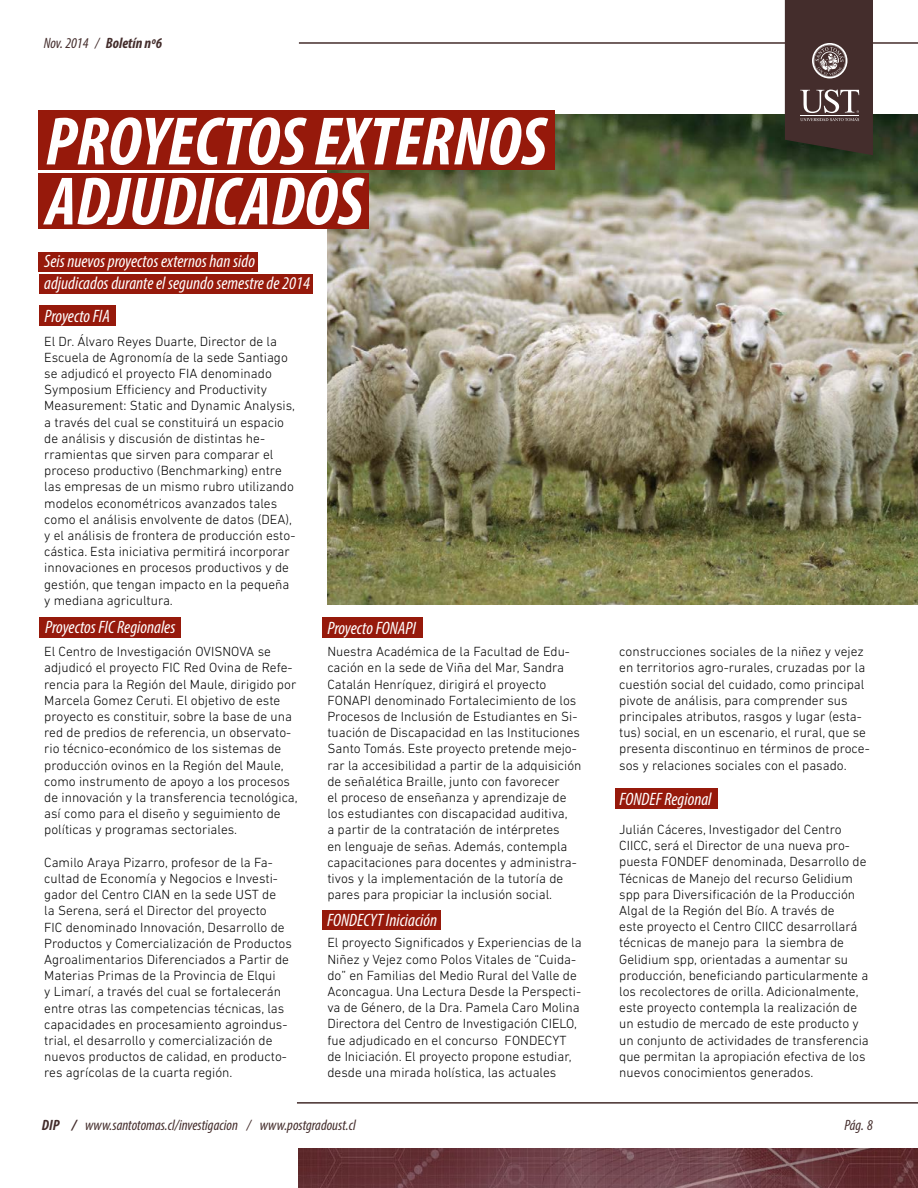
<style>
.page{position:relative;width:918px;height:1188px;background:#fff}
.page>*{position:absolute;margin:0;border:0;box-sizing:border-box;transform-origin:0 0}
.t1{font:italic 700 condensed 69px/60px "Myriad Pro";color:#fff}
.t2{font:italic condensed 18px/22.5px "Myriad Pro";color:#fff}
.t3{font:italic condensed 15px "Myriad Pro";color:#442d2c}
.t4{font:italic 700 condensed 15px "Myriad Pro";color:#442d2c}
.t5{font:300 13.5px/16.2px "DIN Next LT Pro";color:#000}
.s1{font-weight:400}
.s2{font-weight:700}
</style>
<div class="page">
<img style="left:298px;top:1148px;width:620px;height:40px">
<hr style="left:297px;top:1102px;width:621px;height:2px;background:#442d2c">
<hr style="left:299px;top:42px;width:619px;height:2px;background:#442d2c">
<img style="left:327px;top:115px;width:591px;height:489px">
<div style="left:39px;top:111px;width:516px;height:59px;background:#96190b"></div>
<div style="left:39px;top:174px;width:330px;height:55px;background:#96190b"></div>
<svg style="left:784px;top:0;width:90px;height:156px;background:#513e3c"></svg>
<div style="left:39px;top:252px;width:219px;height:19px;background:#96190b"></div>
<div style="left:39px;top:274px;width:274px;height:20px;background:#96190b"></div>
<div style="left:39px;top:305px;width:77px;height:21px;background:#96190b"></div>
<div style="left:40px;top:618px;width:141px;height:20px;background:#96190b"></div>
<div style="left:322px;top:617px;width:100px;height:21px;background:#96190b"></div>
<div style="left:323px;top:910px;width:118px;height:20px;background:#96190b"></div>
<div style="left:615px;top:789px;width:102px;height:20px;background:#96190b"></div>
<p class="t4" style="left:44px;top:33px;width:120px"><span class="s1">Nov. 2014 /</span> BOLETÍN Nº6</p>
<h1 class="t1" style="left:46px;top:110px;width:499px">PR OYECTOS EXTERNOS<br>ADJUDICADOS</h1>
<h2 class="t2" style="left:44px;top:249px;width:267px">Seis nuevos proyectos externos han sido adjudicados durante el segundo semestre de 2014</h2>
<h2 class="t2" style="left:45px;top:304px;width:66px">Proyecto FIA</h2>
<p class="t5" style="left:44px;top:333px;width:253px">El Dr. Álvaro Reyes Duarte, Director de la Escuela de Agronomía de la sede Santiago se adjudicó el proyecto FIA denominado Symposium Efficiency and Productivity Measurement: Static and Dynamic Analysis, a través del cual se constituirá un espacio de análisis y discusión de distintas he&shy;rramientas que sirven para comparar el proceso productivo (Benchmarking) entre las empresas de un mismo rubro utilizando modelos econométricos avanzados tales como el análisis envolvente de datos (DEA), y el análisis de frontera de producción esto&shy;cástica. Esta iniciativa permitirá incorporar innovaciones en procesos productivos y de gestión, que tengan impacto en la pequeña y mediana agricultura.</p>
<h2 class="t2" style="left:45px;top:616px;width:132px">Proyectos FIC Regionales</h2>
<h2 class="t2" style="left:327px;top:616px;width:57px">Proyecto FONA</h2>
<h2 class="t2" style="left:406px;top:616px;width:12px">PI</h2>
<p class="t5" style="left:44px;top:643px;width:255px">El Centro de Investigación OVISNOVA se adjudicó el proyecto FIC Red Ovina de Refe&shy;rencia para la Región del Maule, dirigido por Marcela Gomez Ceruti. El objetivo de este proyecto es constituir, sobre la base de una red de predios de referencia, un observato&shy;rio técnico-económico de los sistemas de producción ovinos en la Región del Maule, como instrumento de apoyo a los procesos de innovación y la transferencia tecnológica, así como para el diseño y seguimiento de políticas y programas sectoriales.</p>
<p class="t5" style="left:44px;top:854px;width:249px">Camilo Araya Pizarro, profesor de la Fa&shy;cultad de Economía y Negocios e Investi&shy;gador del Centro CIAN en la sede UST de<br>la Serena, será el Director del proyecto<br>FIC denominado Innovación, Desarrollo de Productos y Comercialización de Productos Agroalimentarios Diferenciados a Partir de Materias Primas de la Provincia de Elqui<br>y Limarí, a través del cual se fortalecerán entre otras las competencias técnicas, las capacidades en procesamiento agroindus&shy;trial, el desarrollo y comercialización de nuevos productos de calidad, en producto&shy;res agrícolas de la cuarta región.</p>
<p class="t5" style="left:327px;top:643px;width:256px">Nuestra Académica de la Facultad de Edu&shy;cación en la sede de Viña del Mar, Sandra Catalán Henríquez, dirigirá el proyecto FONAPI denominado Fortalecimiento de los Procesos de Inclusión de Estudiantes en Si&shy;tuación de Discapacidad en las Instituciones Santo Tomás. Este proyecto pretende mejo&shy;rar la accesibilidad a partir de la adquisición de señalética Braille, junto con favorecer<br>el proceso de enseñanza y aprendizaje de los estudiantes con discapacidad auditiva,<br>a partir de la contratación de intérpretes<br>en lenguaje de señas. Además, contempla capacitaciones para docentes y administra&shy;tivos y la implementación de la tutoría de pares para propiciar la inclusión social.</p>
<p class="t5" style="left:619px;top:643px;width:252px">construcciones sociales de la niñez y vejez en territorios agro-rurales, cruzadas por la cuestión social del cuidado, como principal pivote de análisis, para comprender sus principales atributos, rasgos y lugar (esta&shy;tus) social, en un escenario, el rural, que se presenta discontinuo en términos de proce&shy;sos y relaciones sociales con el pasado.</p>
<h2 class="t2" style="left:619px;top:788px;width:9px">FOND</h2>
<h2 class="t2" style="left:649px;top:788px;width:64px">EFRegional</h2>
<p class="t5" style="left:619px;top:821px;width:251px">Julián Cáceres, Investigador del Centro CIICC, será el Director de una nueva pro&shy;puesta FONDEF denominada, Desarrollo de Técnicas de Manejo del recurso Gelidium spp para Diversificación de la Producción Algal de la Región del Bío. A través de<br>este proyecto el Centro CIICC desarrollará técnicas de manejo para la siembra de Gelidium spp, orientadas a aumentar su producción, beneficiando particularmente a los recolectores de orilla. Adicionalmente, este proyecto contempla la realización de un estudio de mercado de este producto y un conjunto de actividades de transferencia que permitan la apropiación efectiva de los nuevos conocimientos generados.</p>
<h2 class="t2" style="left:327px;top:908px;width:9px">FOND</h2>
<h2 class="t2" style="left:357px;top:908px;width:82px">ECYT Iniciación</h2>
<p class="t5" style="left:327px;top:935px;width:256px">El proyecto Significados y Experiencias de la Niñez y Vejez como Polos Vitales de “Cuida&shy;do” en Familias del Medio Rural del Valle de Aconcagua. Una Lectura Desde la Perspecti&shy;va de Género, de la Dra. Pamela Caro Molina Directora del Centro de Investigación CIELO, fue adjudicado en el concurso FONDECYT de Iniciación. El proyecto propone estudiar, desde una mirada holística, las actuales</p>
<p class="t3" style="left:42px;top:1116px;width:316px"><span class="s2">DIP /</span> www.santotomas.cl/investigacion / www.postgradoust.cl</p>
<p class="t3" style="left:844px;top:1116px;width:30px">Pág. 8</p>
</div>
